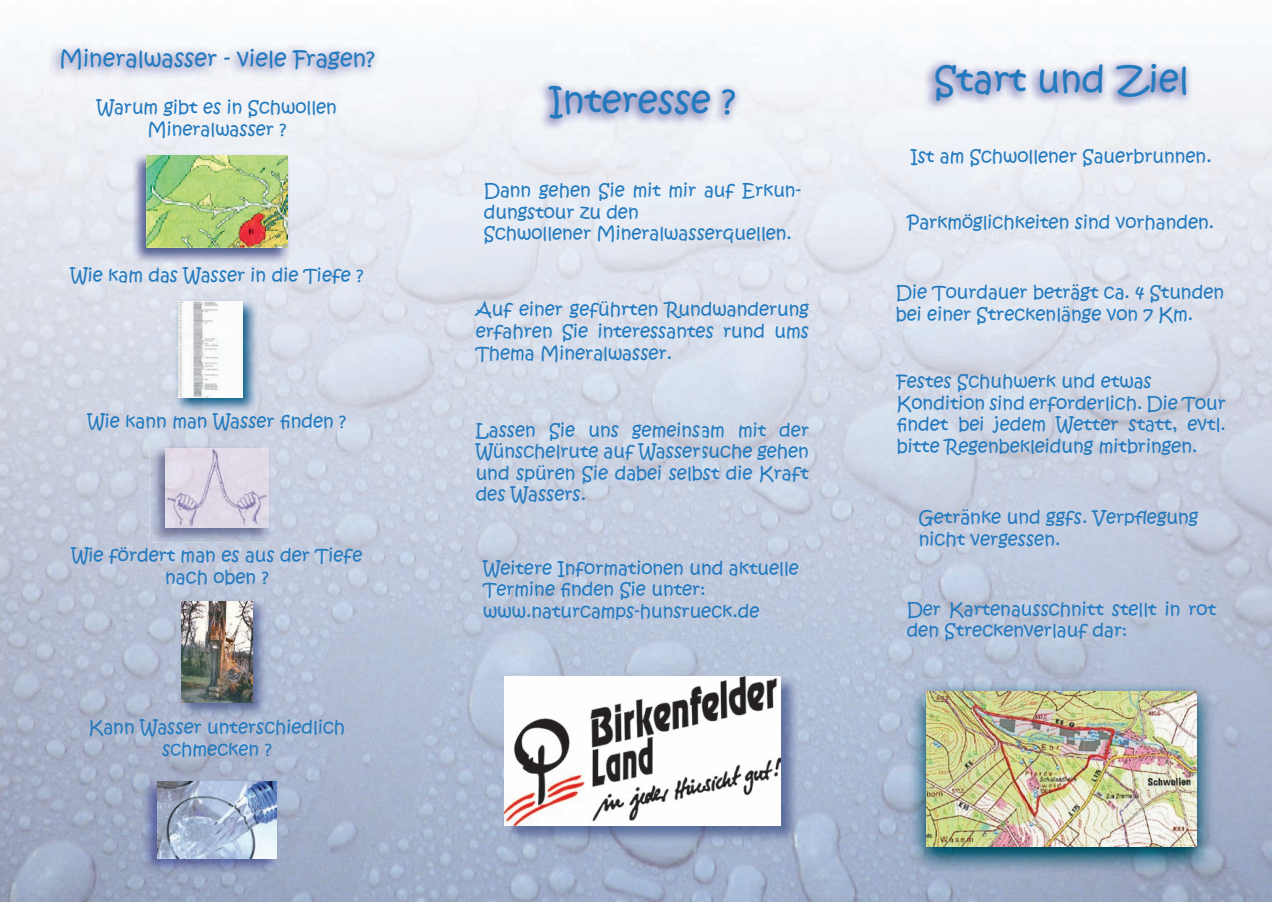
<style>
.page{position:relative;width:1272px;height:902px;background:#fff}
.page>*{position:absolute;margin:0;border:0;box-sizing:border-box;transform-origin:0 0}
.t1{font:36px "Kristen ITC";color:#237abf}
.t2{font:22.5px "Kristen ITC";color:#237abf}
.t3{font:18px/21.6px "Kristen ITC";color:#237abf}
</style>
<div class="page">
<img style="left:0;top:40px;width:164px;height:861px">
<img style="left:615px;top:158px;width:206px;height:478px">
<img style="left:246px;top:317px;width:41px;height:584px">
<img style="left:287px;top:477px;width:246px;height:424px">
<img style="left:533px;top:477px;width:83px;height:198px">
<img style="left:164px;top:542px;width:82px;height:94px">
<img style="left:164px;top:636px;width:41px;height:141px">
<img style="left:615px;top:636px;width:534px;height:53px">
<img style="left:205px;top:716px;width:41px;height:61px">
<img style="left:780px;top:689px;width:163px;height:212px">
<img style="left:533px;top:843px;width:247px;height:58px">
<img style="left:164px;top:873px;width:82px;height:28px">
<img style="left:943px;top:872px;width:247px;height:29px">
<img style="left:922px;top:57px;width:269px;height:55px">
<img style="left:906px;top:679px;width:307px;height:193px">
<img style="left:926px;top:691px;width:270px;height:155px">
<img style="left:536px;top:79px;width:204px;height:51px">
<img style="left:503px;top:675px;width:294px;height:168px">
<img style="left:504px;top:676px;width:276px;height:149px">
<hr style="left:701px;top:430px;width:1px;height:41px;background:#b2e2f9">
<img style="left:48px;top:41px;width:332px;height:39px">
<img style="left:149px;top:444px;width:122px;height:98px">
<img style="left:166px;top:448px;width:102px;height:80px">
<img style="left:131px;top:151px;width:159px;height:112px">
<img style="left:147px;top:155px;width:140px;height:93px">
<img style="left:177px;top:597px;width:90px;height:119px">
<img style="left:182px;top:601px;width:70px;height:101px">
<img style="left:141px;top:777px;width:138px;height:96px">
<img style="left:157px;top:781px;width:120px;height:77px">
<img style="left:174px;top:297px;width:83px;height:115px">
<img style="left:178px;top:302px;width:64px;height:95px">
<p class="t2" style="left:59px;top:43px;width:317px">Mineralwasser - viele Fragen?</p>
<p class="t3" style="left:97px;top:97px;width:242px;text-align:center">Warum gibt es in Schwollen<br>Mineralwasser ?</p>
<p class="t3" style="left:71px;top:265px;width:294px">Wie kam das Wasser in die Tiefe ?</p>
<p class="t3" style="left:88px;top:411px;width:260px">Wie kann man Wasser finden ?</p>
<p class="t3" style="left:71px;top:545px;width:292px;text-align:center">Wie fördert man es aus der Tiefe nach oben ?</p>
<p class="t3" style="left:89px;top:716px;width:258px;text-align:center">Kann Wasser unterschiedlich schmecken ?</p>
<h1 class="t1" style="left:549px;top:76px;width:188px">Interesse ?</h1>
<p class="t3" style="left:484px;top:180px;width:318px">Dann gehen Sie mit mir auf Erkun&shy;dungstour zu den<br>Schwollener Mineralwasserquellen.</p>
<p class="t3" style="left:475px;top:299px;width:335px;text-align:justify">Auf einer geführten Rundwanderung erfahren Sie interessantes rund ums Thema Mineralwasser.</p>
<p class="t3" style="left:475px;top:419px;width:335px;text-align:justify">Lassen Sie uns gemeinsam mit der Wünschelrute auf Wassersuche gehen und spüren Sie dabei selbst die Kraft des Wassers.</p>
<p class="t3" style="left:483px;top:557px;width:317px">Weitere Informationen und aktuelle<br>Termine finden Sie unter: www.naturcamps-hunsrueck.de</p>
<h1 class="t1" style="left:934px;top:56px;width:256px">Start und Ziel</h1>
<p class="t3" style="left:910px;top:146px;width:302px">Ist am Schwollener Sauerbrunnen.</p>
<p class="t3" style="left:906px;top:212px;width:309px">Parkmöglichkeiten sind vorhanden.</p>
<p class="t3" style="left:895px;top:282px;width:330px">Die Tourdauer beträgt ca. 4 Stunden bei einer Streckenlänge von 7 Km.</p>
<p class="t3" style="left:896px;top:371px;width:330px">Festes Schuhwerk und etwas Kondition sind erforderlich. Die Tour findet bei jedem Wetter statt, evtl. bitte Regenbekleidung mitbringen.</p>
<p class="t3" style="left:918px;top:507px;width:281px">Getränke und ggfs. Verpflegung nicht vergessen.</p>
<p class="t3" style="left:906px;top:598px;width:311px">Der Kartenausschnitt stellt in rot den Streckenverlauf dar:</p>
</div>
